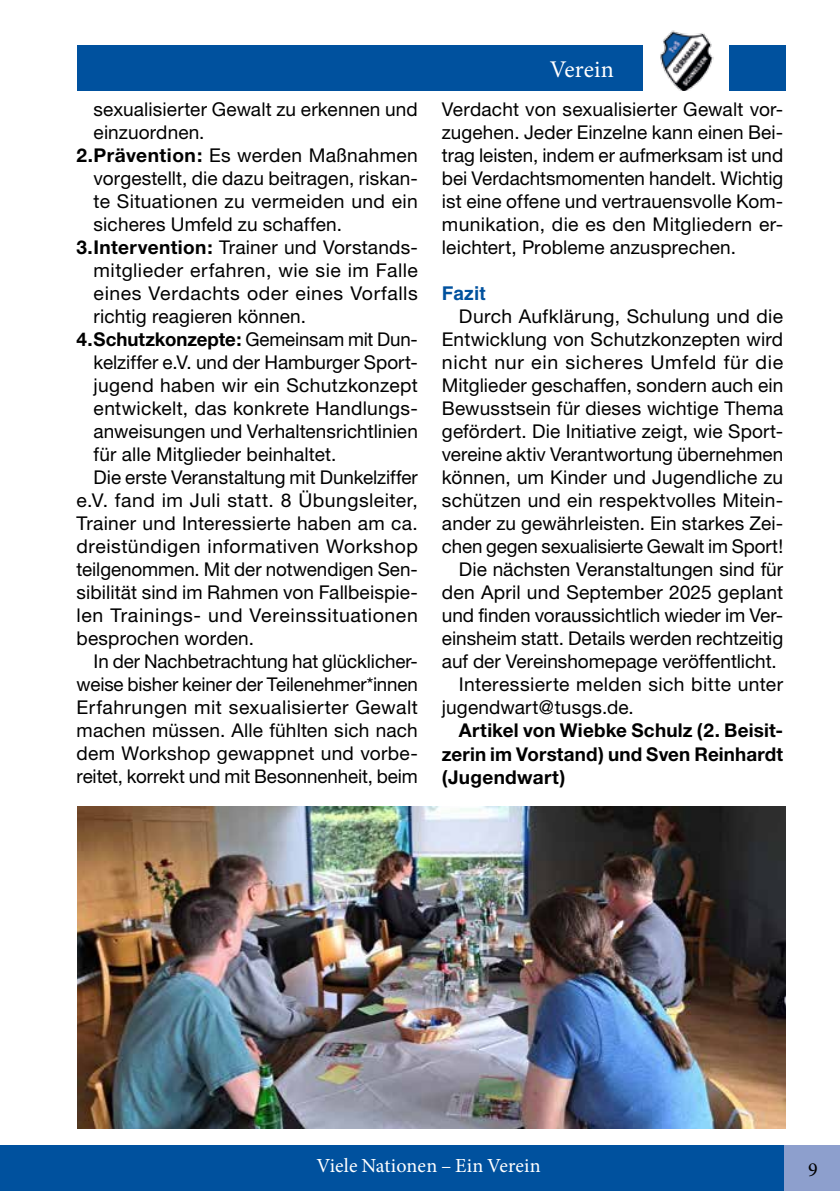
<style>
.page{position:relative;width:840px;height:1191px;background:#fff}
.page>*{position:absolute;margin:0;border:0;box-sizing:border-box;transform-origin:0 0}
.t1{font:24px "Minion Pro";letter-spacing:.01em;color:#fff}
.t2{font:20px "Minion Pro";letter-spacing:.01em;color:#fff}
.t3{font:20px "Minion Pro";color:#000}
.t4{font:19px/23px "Helvetica Neue";letter-spacing:.005em;color:#000;text-align:justify}
.t5{font:19px "Helvetica Neue";letter-spacing:.025em;color:#000}
.t6{font:700 19px/23px "Helvetica Neue";letter-spacing:.01em;color:#000;text-align:justify}
.t7{font:19px "Helvetica Neue";letter-spacing:.03em;color:#000}
.t8{font:19px "Helvetica Neue";letter-spacing:.035em;color:#000}
.t9{font:700 19px "Helvetica";letter-spacing:.01em;color:#00519e}
.s1{font-weight:700}
.s2{font-weight:400}
</style>
<div class="page">
<div style="left:0;top:1145px;width:83px;height:46px;background:#00519e"></div>
<div style="left:782px;top:1145px;width:57px;height:46px;background:#8d9fcd"></div>
<div style="left:74px;top:1145px;width:708px;height:46px;background:#00519e"></div>
<div style="left:729px;top:45px;width:56px;height:46px;background:#00519e"></div>
<img style="left:660px;top:31px;width:54px;height:59px">
<div style="left:77px;top:45px;width:565px;height:46px;background:#00519e"></div>
<img style="left:78px;top:806px;width:706px;height:322px">
<p class="t4" style="left:94px;top:97px;width:325px">sexualisierter Gewalt zu erkennen und</p>
<p class="t4" style="left:94px;top:120px;width:112px">einzuordnen.</p>
<p class="t4" style="left:77px;top:143px;width:342px"><span class="s1">2.Prävention:</span> Es werden Maßnahmen</p>
<p class="t4" style="left:94px;top:166px;width:325px">vorgestellt, die dazu beitragen, riskan-</p>
<p class="t4" style="left:94px;top:189px;width:325px">te Situationen zu vermeiden und ein</p>
<p class="t4" style="left:94px;top:212px;width:250px">sicheres Umfeld zu schaffen.</p>
<p class="t4" style="left:77px;top:235px;width:342px"><span class="s1">3.Intervention:</span> Trainer und Vorstands-</p>
<p class="t5" style="left:94px;top:259px;width:325px">mitglieder erfahren, wie sie im Falle</p>
<p class="t5" style="left:94px;top:282px;width:325px">eines Verdachts oder eines Vorfalls</p>
<p class="t4" style="left:94px;top:304px;width:214px">richtig reagieren können.</p>
<p class="t6" style="left:77px;top:327px;width:342px">4.Schutzkonzepte: <span class="s2">Gemeinsam mit Dun-</span></p>
<p class="t4" style="left:94px;top:350px;width:325px">kelziffer e.V. und der Hamburger Sport-</p>
<p class="t4" style="left:94px;top:373px;width:325px">jugend haben wir ein Schutzkonzept</p>
<p class="t4" style="left:94px;top:396px;width:325px">entwickelt, das konkrete Handlungs-</p>
<p class="t4" style="left:94px;top:419px;width:325px">anweisungen und Verhaltensrichtlinien</p>
<p class="t4" style="left:94px;top:442px;width:244px">für alle Mitglieder beinhaltet.</p>
<p class="t4" style="left:94px;top:465px;width:325px">Die erste Veranstaltung mit Dunkelziffer</p>
<p class="t5" style="left:77px;top:489px;width:342px">e.V. fand im Juli statt. 8 Übungsleiter,</p>
<p class="t4" style="left:77px;top:511px;width:342px">Trainer und Interessierte haben am ca.</p>
<p class="t5" style="left:77px;top:535px;width:342px">dreistündigen informativen Workshop</p>
<p class="t4" style="left:77px;top:557px;width:342px">teilgenommen. Mit der notwendigen Sen-</p>
<p class="t4" style="left:77px;top:580px;width:342px">sibilität sind im Rahmen von Fallbeispie-</p>
<p class="t7" style="left:77px;top:604px;width:342px">len Trainings- und Vereinssituationen</p>
<p class="t4" style="left:77px;top:626px;width:179px">besprochen worden.</p>
<p class="t4" style="left:94px;top:649px;width:325px">In der Nachbetrachtung hat glücklicher-</p>
<p class="t4" style="left:77px;top:672px;width:342px">weise bisher keiner der Teilenehmer*innen</p>
<p class="t5" style="left:77px;top:696px;width:342px">Erfahrungen mit sexualisierter Gewalt</p>
<p class="t4" style="left:77px;top:718px;width:342px">machen müssen. Alle fühlten sich nach</p>
<p class="t4" style="left:77px;top:741px;width:342px">dem Workshop gewappnet und vorbe-</p>
<p class="t4" style="left:77px;top:764px;width:342px">reitet, korrekt und mit Besonnenheit, beim</p>
<p class="t1" style="left:549px;top:53px;width:66px">Verein</p>
<p class="t4" style="left:441px;top:97px;width:342px">Verdacht von sexualisierter Gewalt vor&shy;zugehen. Jeder Einzelne kann einen Bei&shy;trag leisten, indem er aufmerksam ist und bei Verdachtsmomenten handelt. Wichtig ist eine offene und vertrauensvolle Kom&shy;munikation, die es den Mitgliedern er&shy;leichtert, Probleme anzusprechen.</p>
<p class="t9" style="left:441px;top:282px;width:45px">Fazit</p>
<p class="t4" style="left:458px;top:305px;width:325px">Durch Aufklärung, Schulung und die</p>
<p class="t4" style="left:441px;top:328px;width:342px">Entwicklung von Schutzkonzepten wird</p>
<p class="t8" style="left:441px;top:351px;width:342px">nicht nur ein sicheres Umfeld für die</p>
<p class="t4" style="left:441px;top:374px;width:342px">Mitglieder geschaffen, sondern auch ein</p>
<p class="t4" style="left:441px;top:397px;width:342px">Bewusstsein für dieses wichtige Thema</p>
<p class="t4" style="left:441px;top:420px;width:342px">gefördert. Die Initiative zeigt, wie Sport-</p>
<p class="t4" style="left:441px;top:443px;width:342px">vereine aktiv Verantwortung übernehmen</p>
<p class="t4" style="left:441px;top:466px;width:342px">können, um Kinder und Jugendliche zu</p>
<p class="t4" style="left:441px;top:489px;width:342px">schützen und ein respektvolles Mitein-</p>
<p class="t4" style="left:441px;top:512px;width:342px">ander zu gewährleisten. Ein starkes Zei-</p>
<p class="t4" style="left:441px;top:535px;width:342px">chen gegen sexualisierte Gewalt im Sport!</p>
<p class="t4" style="left:458px;top:558px;width:325px">Die nächsten Veranstaltungen sind für</p>
<p class="t4" style="left:441px;top:581px;width:342px">den April und September 2025 geplant</p>
<p class="t4" style="left:441px;top:604px;width:342px">und finden voraussichtlich wieder im Ver-</p>
<p class="t4" style="left:441px;top:627px;width:342px">einsheim statt. Details werden rechtzeitig</p>
<p class="t4" style="left:441px;top:650px;width:336px">auf der Vereinshomepage veröffentlicht.</p>
<p class="t4" style="left:458px;top:673px;width:325px">Interessierte melden sich bitte unter</p>
<p class="t4" style="left:441px;top:696px;width:193px">jugendwart@tusgs.de.</p>
<p class="t6" style="left:441px;top:719px;width:342px;text-indent:17px">Artikel von Wiebke Schulz (2. Beisit&shy;zerin im Vorstand) und Sven Reinhardt (Jugendwart)</p>
<p class="t2" style="left:316px;top:1152px;width:225px">Viele Nationen – Ein Verein</p>
<p class="t3" style="left:807px;top:1155px;width:11px">9</p>
</div>
